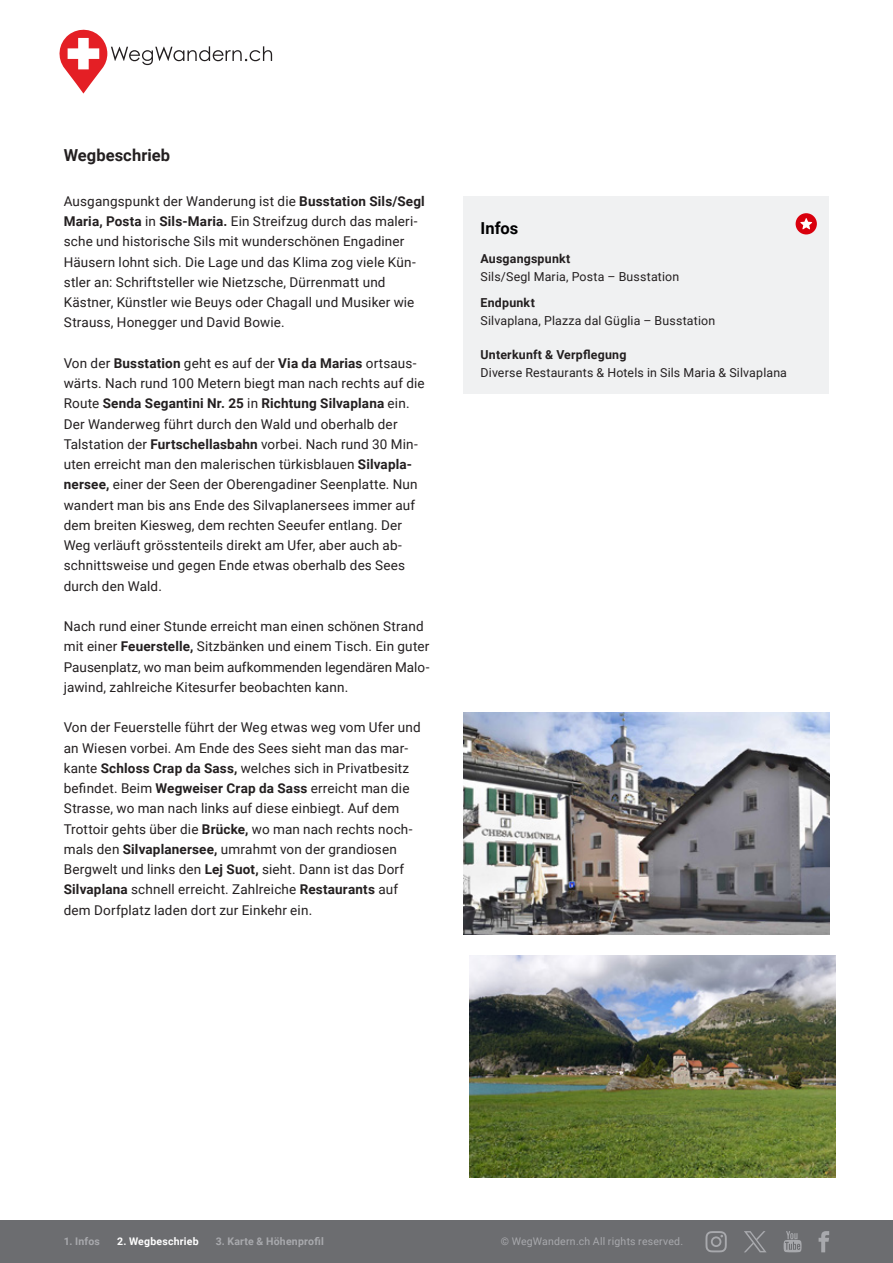
<style>
.page{position:relative;width:893px;height:1263px;background:#fff}
.page>*{position:absolute;margin:0;border:0;box-sizing:border-box;transform-origin:0 0}
._04_titel_klein{font:700 16.5px "Roboto";letter-spacing:.005em;color:#231f20}
._04_titel_klein-2{font:700 16.5px "Roboto";color:#000001}
._08_text{font:13.5px/20.2px "Roboto";letter-spacing:.01em;color:#231f20}
._04_titel_klein-3{font:12.3px "Roboto";letter-spacing:.015em;color:#231f20}
._04_titel_klein-4{font:700 12.3px "Roboto";letter-spacing:.02em;color:#231f20}
.t1{font:700 10.5px "Roboto";letter-spacing:.02em;color:#a8a9ad}
.t2{font:10.5px "Roboto";letter-spacing:.02em;color:#a8a9ad}
.t3{font:700 10.5px "Roboto";letter-spacing:.02em;color:#fff}
.s1{font-weight:700}
</style>
<div class="page">
<div style="left:463px;top:196px;width:366px;height:198px;background:#f0f1f2"></div>
<div style="left:796px;top:213px;width:21px;height:21px;background:#d9000d;border-radius:50%"></div>
<svg style="left:800px;top:218px;width:12px;height:11px"></svg>
<img style="left:463px;top:712px;width:366px;height:223px">
<img style="left:470px;top:955px;width:366px;height:223px">
<svg style="left:59px;top:29px;width:213px;height:65px"></svg>
<div style="left:0;top:1220px;width:893px;height:43px;background:#6c6d70"></div>
<svg style="left:705px;top:1231px;width:22px;height:21px"></svg>
<svg style="left:783px;top:1231px;width:19px;height:21px"></svg>
<svg style="left:819px;top:1231px;width:10px;height:21px"></svg>
<svg style="left:744px;top:1231px;width:22px;height:21px"></svg>
<p class="_04_titel_klein" style="left:64px;top:143px;width:108px">Wegbeschrieb</p>
<p class="_08_text" style="left:64px;top:190px;width:363px">Ausgangspunkt der Wanderung ist die <span class="s1">Busstation Sils/Segl Maria, Posta</span> in <span class="s1">Sils-Maria.</span> Ein Streifzug durch das maleri&shy;sche und historische Sils mit wunderschönen Engadiner Häusern lohnt sich. Die Lage und das Klima zog viele Kün&shy;stler an: Schriftsteller wie Nietzsche, Dürrenmatt und Kästner, Künstler wie Beuys oder Chagall und Musiker wie Strauss, Honegger und David Bowie.</p>
<p class="_08_text" style="left:64px;top:352px;width:362px">Von der <span class="s1">Busstation</span> geht es auf der <span class="s1">Via da Marias</span> ortsaus&shy;wärts. Nach rund 100 Metern biegt man nach rechts auf die Route <span class="s1">Senda Segantini Nr. 25</span> in <span class="s1">Richtung Silvaplana</span> ein.<br>Der Wanderweg führt durch den Wald und oberhalb der Talstation der <span class="s1">Furtschellasbahn</span> vorbei. Nach rund 30 Min&shy;uten erreicht man den malerischen türkisblauen <span class="s1">Silvapla&shy;nersee,</span> einer der Seen der Oberengadiner Seenplatte. Nun wandert man bis ans Ende des Silvaplanersees immer auf dem breiten Kiesweg, dem rechten Seeufer entlang. Der Weg verläuft grösstenteils direkt am Ufer, aber auch ab&shy;schnittsweise und gegen Ende etwas oberhalb des Sees durch den Wald.</p>
<p class="_08_text" style="left:64px;top:616px;width:367px">Nach rund einer Stunde erreicht man einen schönen Strand mit einer <span class="s1">Feuerstelle,</span> Sitzbänken und einem Tisch. Ein guter Pausenplatz, wo man beim aufkommenden legendären Malo&shy;jawind, zahlreiche Kitesurfer beobachten kann.</p>
<p class="_08_text" style="left:64px;top:717px;width:358px">Von der Feuerstelle führt der Weg etwas weg vom Ufer und an Wiesen vorbei. Am Ende des Sees sieht man das mar&shy;kante <span class="s1">Schloss Crap da Sass,</span> welches sich in Privatbesitz befindet. Beim <span class="s1">Wegweiser Crap da Sass</span> erreicht man die Strasse, wo man nach links auf diese einbiegt. Auf dem Trottoir gehts über die <span class="s1">Brücke,</span> wo man nach rechts noch&shy;mals den <span class="s1">Silvaplanersee,</span> umrahmt von der grandiosen Bergwelt und links den <span class="s1">Lej Suot,</span> sieht. Dann ist das Dorf <span class="s1">Silvaplana</span> schnell erreicht. Zahlreiche <span class="s1">Restaurants</span> auf dem Dorfplatz laden dort zur Einkehr ein.</p>
<p class="_04_titel_klein-2" style="left:480px;top:217px;width:39px">Infos</p>
<p class="_04_titel_klein-4" style="left:480px;top:250px;width:91px">Ausgangspunkt</p>
<p class="_04_titel_klein-3" style="left:480px;top:268px;width:200px">Sils/Segl Maria, Posta – Busstation</p>
<p class="_04_titel_klein-4" style="left:480px;top:294px;width:56px">Endpunkt</p>
<p class="_04_titel_klein-3" style="left:480px;top:312px;width:236px">Silvaplana, Plazza dal Güglia – Busstation</p>
<p class="_04_titel_klein-4" style="left:480px;top:346px;width:147px">Unterkunft &amp; Verpflegung</p>
<p class="_04_titel_klein-3" style="left:480px;top:364px;width:308px">Diverse Restaurants &amp; Hotels in Sils Maria &amp; Silvaplana</p>
<p class="t1" style="left:64px;top:1234px;width:38px">1. Infos</p>
<p class="t3" style="left:117px;top:1234px;width:83px">2. Wegbeschrieb</p>
<p class="t1" style="left:216px;top:1234px;width:110px">3. Karte &amp; Höhenprofil</p>
<p class="t2" style="left:501px;top:1234px;width:184px">© WegWandern.ch All rights reserved.</p>
<p class="t1" style="left:497px;top:1234px;width:145px">© WegWandern.ch Al right r</p>
</div>
